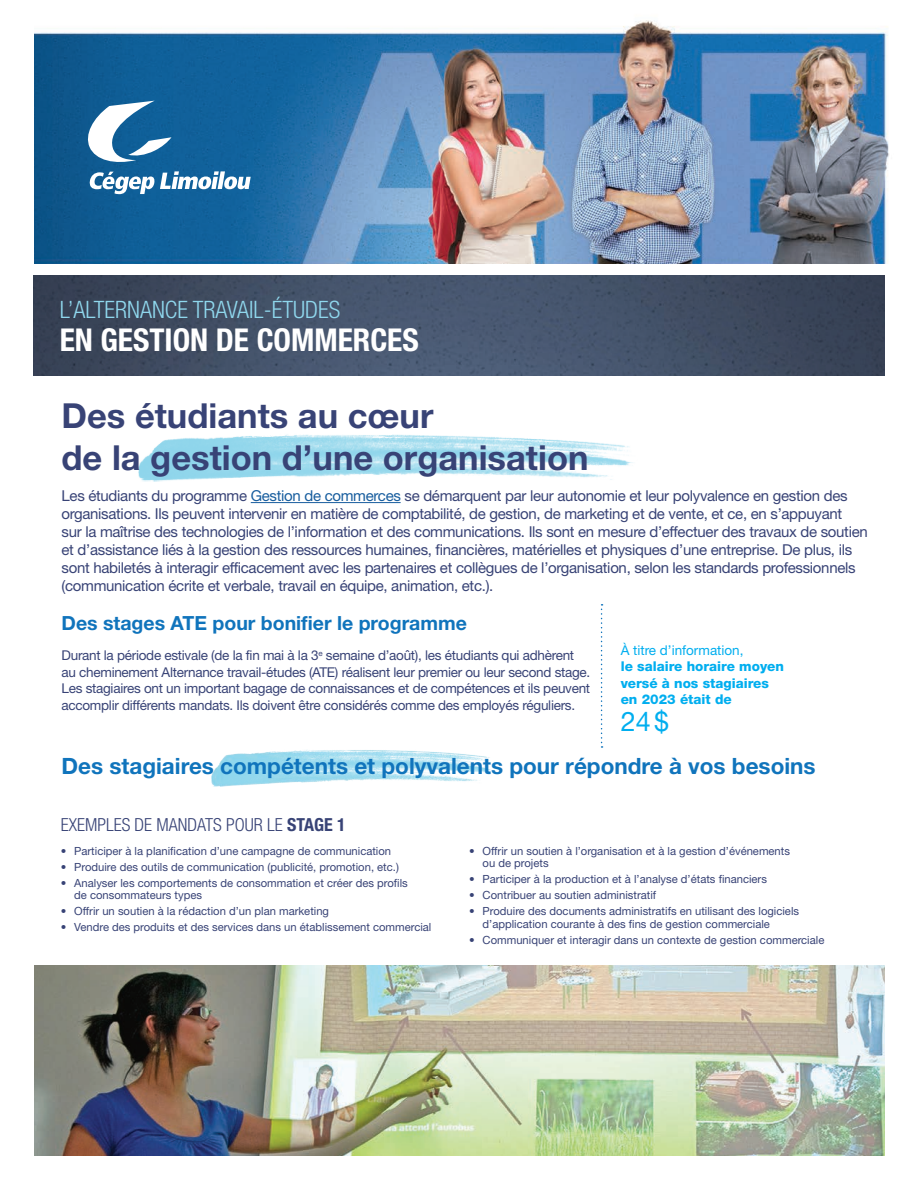
<style>
.page{position:relative;width:918px;height:1188px;background:#fff}
.page>*{position:absolute;margin:0;border:0;box-sizing:border-box;transform-origin:0 0}
.Titres{font:700 34.5px/42px "Helvetica Neue";color:#384376}
.Programme{font:700 condensed 31.5px "Helvetica Neue";color:#fff}
.S-Titres{font:27px "Helvetica Neue";color:#00aeef}
.Programme-2{font:300 condensed 24px "Helvetica Neue";color:#8fd7ed}
.S-Titres-2{font:700 22.5px "Helvetica Neue";color:#1074bc}
.Texte_Intro{font:700 19.5px "Helvetica Neue";color:#1074bc}
.SS-Titres{font:300 condensed 18px "Helvetica Neue";color:#384376}
.Texte_Intro-2{font:15px/18px "Helvetica Neue";letter-spacing:-.02em;color:#384376}
.Texte_Courant{font:13.5px/16.5px "Helvetica Neue";letter-spacing:-.02em;color:#384376}
.S-Titres-3{font:800 13.5px/16.5px "Helvetica Neue";color:#00aeef}
.Texte_Enumeration{font:11.25px/12.8px "Helvetica Neue";color:#384376}
.s1{color:#175d9e}
.s2{font-weight:400}
.s3{font-weight:700}
</style>
<div class="page">
<img style="left:212px;top:750px;width:279px;height:37px">
<img style="left:138px;top:434px;width:495px;height:48px">
<img style="left:34px;top:20px;width:855px;height:244px">
<img style="left:33px;top:276px;width:852px;height:100px">
<svg style="left:88px;top:101px;width:84px;height:64px"></svg>
<svg style="left:89px;top:171px;width:162px;height:23px"></svg>
<hr style="left:251px;top:502px;width:150px;height:1px;background:#175d9e">
<img style="left:35px;top:966px;width:850px;height:190px">
<svg style="left:601px;top:604px;width:2px;height:144px"></svg>
<p class="Programme-2" style="left:60px;top:296px;width:282px">L’ALTERNANCE TRAVAIL-ÉTUDES</p>
<p class="Programme" style="left:60px;top:321px;width:361px">EN GESTION DE COMMERCES</p>
<p class="Titres" style="left:62px;top:394px;width:528px">Des étudiants au cœur<br>de la gestion d’une organisation</p>
<p class="Texte_Intro-2" style="left:62px;top:487px;width:808px">Les étudiants du programme <span class="s1">Gestion de commerces</span> se démarquent par leur autonomie et leur polyvalence en gestion des organisations. Ils peuvent intervenir en matière de comptabilité, de gestion, de marketing et de vente, et ce, en s’appuyant<br>sur la maîtrise des technologies de l’information et des communications. Ils sont en mesure d’effectuer des travaux de soutien et d’assistance liés à la gestion des ressources humaines, financières, matérielles et physiques d’une entreprise. De plus, ils sont habiletés à interagir efficacement avec les partenaires et collègues de l’organisation, selon les standards professionnels (communication écrite et verbale, travail en équipe, animation, etc.).</p>
<p class="Texte_Intro" style="left:62px;top:611px;width:407px">Des stages ATE pour bonifier le programme</p>
<p class="Texte_Courant" style="left:62px;top:647px;width:530px">Durant la période estivale (de la fin mai à la 3<sup>e</sup> semaine d’août), les étudiants qui adhèrent au cheminement Alternance travail-études (ATE) réalisent leur premier ou leur second stage.<br>Les stagiaires ont un important bagage de connaissances et de compétences et ils peuvent accomplir différents mandats. Ils doivent être considérés comme des employés réguliers.</p>
<p class="S-Titres-3" style="left:621px;top:641px;width:165px"><span class="s2">À titre d’information,<br></span>le salaire horaire moyen versé à nos stagiaires en 2023 était de</p>
<p class="S-Titres" style="left:621px;top:705px;width:50px">24$</p>
<p class="S-Titres-2" style="left:62px;top:752px;width:756px">Des stagiaires compétents et polyvalents pour répondre à vos besoins</p>
<p class="SS-Titres" style="left:61px;top:814px;width:287px">EXEMPLES DE MANDATS POUR LE <span class="s3">STAGE 1</span></p>
<p class="Texte_Enumeration" style="left:61px;top:844px;width:332px">• Participer à la planification d’une campagne de communication</p>
<p class="Texte_Enumeration" style="left:61px;top:860px;width:340px">• Produire des outils de communication (publicité, promotion, etc.)</p>
<p class="Texte_Enumeration" style="left:74px;top:876px;width:335px;text-indent:-14px">• Analyser les comportements de consommation et créer des profils de consommateurs types</p>
<p class="Texte_Enumeration" style="left:61px;top:905px;width:270px">• Offrir un soutien à la rédaction d’un plan marketing</p>
<p class="Texte_Enumeration" style="left:61px;top:921px;width:372px">• Vendre des produits et des services dans un établissement commercial</p>
<p class="Texte_Enumeration" style="left:483px;top:844px;width:309px;text-indent:-14px">• Offrir un soutien à l’organisation et à la gestion d’événements ou de projets</p>
<p class="Texte_Enumeration" style="left:469px;top:873px;width:299px">• Participer à la production et à l’analyse d’états financiers</p>
<p class="Texte_Enumeration" style="left:469px;top:889px;width:189px">• Contribuer au soutien administratif</p>
<p class="Texte_Enumeration" style="left:483px;top:905px;width:318px;text-indent:-14px">• Produire des documents administratifs en utilisant des logiciels d’application courante à des fins de gestion commerciale</p>
<p class="Texte_Enumeration" style="left:469px;top:933px;width:357px">• Communiquer et interagir dans un contexte de gestion commerciale</p>
</div>
